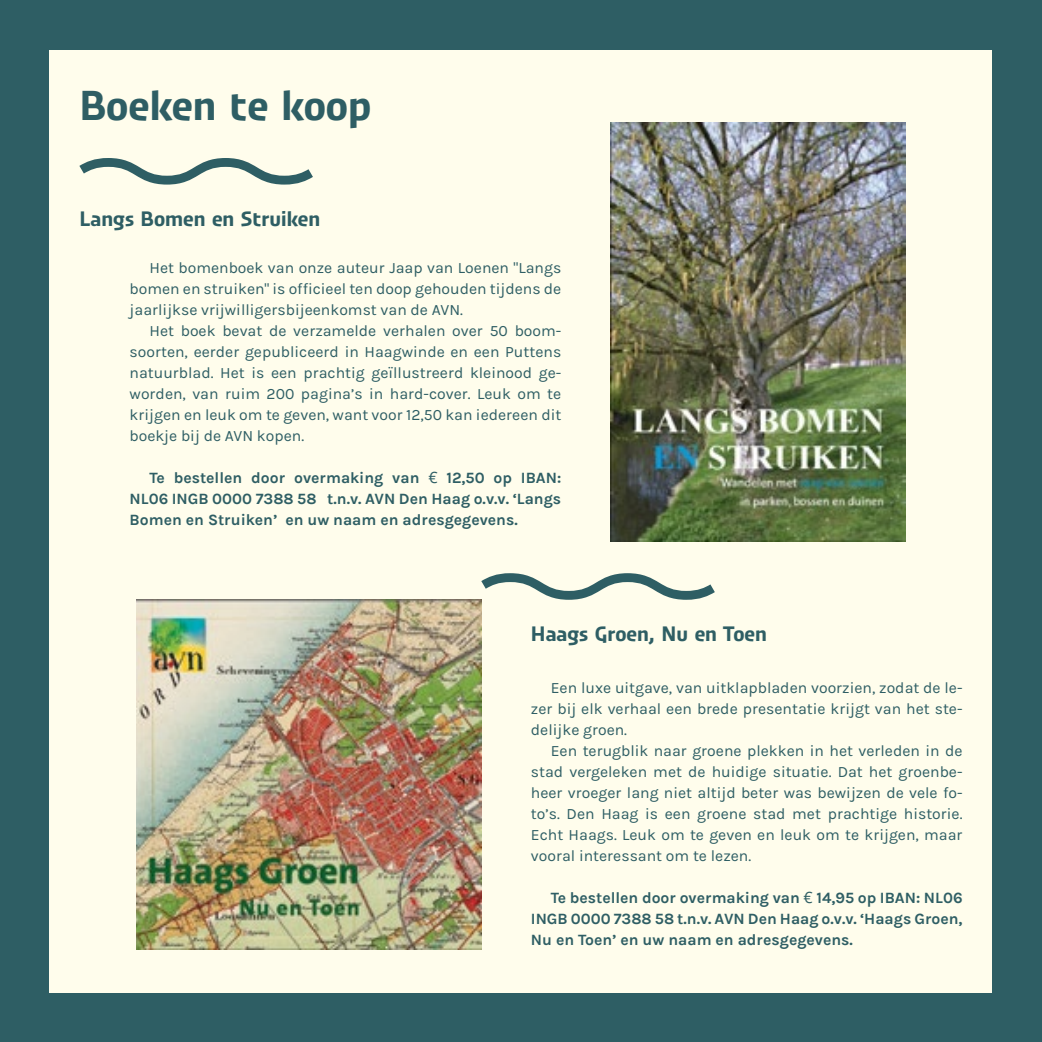
<style>
.page{position:relative;width:1042px;height:1042px;background:#2e5e64}
.page>*{position:absolute;margin:0;border:0;box-sizing:border-box;transform-origin:0 0}
.t1{font:700 42px "Urby";color:#2e5e64}
.t2{font:700 21px "Urby";color:#2e5e64}
.t3{font:15.75px/21px "Karla";color:#2e5e64;text-align:justify}
.t4{font:700 15.75px/21px "Karla";color:#2e5e64;text-align:justify}
.s1{font-family:"Open Sans";font-weight:400}
</style>
<div class="page">
<div style="left:50px;top:50px;width:942px;height:942px;background:#fffdec"></div>
<svg style="left:79px;top:158px;width:234px;height:27px"></svg>
<svg style="left:481px;top:573px;width:234px;height:27px"></svg>
<img style="left:610px;top:122px;width:295px;height:419px">
<img style="left:136px;top:600px;width:345px;height:349px">
<h1 class="t1" style="left:79px;top:75px;width:293px">Boeken te koop</h1>
<h2 class="t2" style="left:79px;top:204px;width:242px">Langs Bomen en Struiken</h2>
<p class="t3" style="left:130px;top:258px;width:433px;text-indent:20px">Het bomenboek van onze auteur Jaap van Loenen "Langs bomen en struiken" is officieel ten doop gehouden tijdens de jaarlijkse vrijwilligersbijeenkomst van de AVN.</p>
<p class="t3" style="left:130px;top:321px;width:433px;text-indent:20px">Het boek bevat de verzamelde verhalen over 50 boom&shy;soorten, eerder gepubliceerd in Haagwinde en een Puttens natuurblad. Het is een prachtig geïllustreerd kleinood ge&shy;worden, van ruim 200 pagina’s in hard-cover. Leuk om te krijgen en leuk om te geven, want voor 12,50 kan iedereen dit boekje bij de AVN kopen.</p>
<p class="t4" style="left:130px;top:467px;width:433px;text-indent:20px">Te bestellen door overmaking van <span class="s1">€</span> 12,50 op IBAN:<br>NL06 INGB 0000 7388 58 t.n.v. AVN Den Haag o.v.v. ‘Langs Bomen en Struiken’ en uw naam en adresgegevens.</p>
<h2 class="t2" style="left:531px;top:619px;width:237px">Haags Groen, Nu en Toen</h2>
<p class="t3" style="left:531px;top:677px;width:433px;text-indent:20px">Een luxe uitgave, van uitklapbladen voorzien, zodat de le&shy;zer bij elk verhaal een brede presentatie krijgt van het ste&shy;delijke groen.</p>
<p class="t3" style="left:531px;top:740px;width:433px;text-indent:20px">Een terugblik naar groene plekken in het verleden in de stad vergeleken met de huidige situatie. Dat het groenbe&shy;heer vroeger lang niet altijd beter was bewijzen de vele fo&shy;to’s. Den Haag is een groene stad met prachtige historie.<br>Echt Haags. Leuk om te geven en leuk om te krijgen, maar vooral interessant om te lezen.</p>
<p class="t4" style="left:531px;top:887px;width:433px;text-indent:20px">Te bestellen door overmaking van <span class="s1">€</span> 14,95 op IBAN: NL06<br>INGB 0000 7388 58 t.n.v. AVN Den Haag o.v.v. ‘Haags Groen, Nu en Toen’ en uw naam en adresgegevens.</p>
</div>
